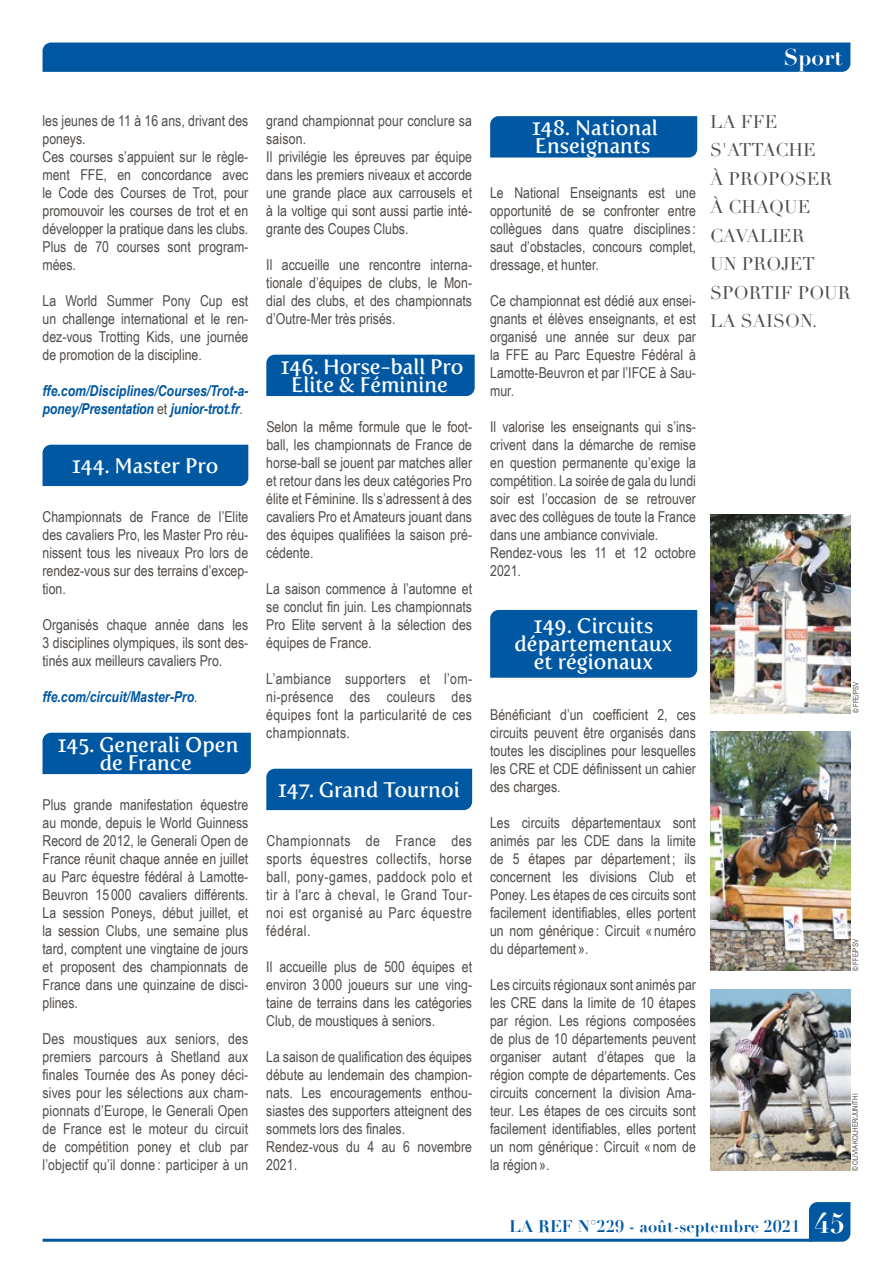
<style>
.page{position:relative;width:893px;height:1263px;background:#fff}
.page>*{position:absolute;margin:0;border:0;box-sizing:border-box;transform-origin:0 0}
.t1{font:700 28.05px "Didot";color:#fff}
.t2{font:700 22.5px "Didot";color:#fff}
.t3{font:21px/18px "Fertigo Pro";color:#fff;text-align:center}
.t4{font:18px/28.5px "Didot";color:#4f4b48}
.t5{font:700 16.5px "Didot";color:#0058a2}
.t6{font:15px/18px "Arial Narrow";color:#4f4b48;text-align:justify}
.t7{font:italic 700 15px/18px "Arial Narrow";color:#0058a2}
.t8{font:7.5px "Arial Narrow";letter-spacing:-.005em;color:#4f4b48}
.s1{font-weight:400;font-style:normal;color:#4f4b48}
</style>
<div class="page">
<div style="left:809px;top:1202px;width:41px;height:40px;background:#0058a2"></div>
<hr style="left:43px;top:1239px;width:769px;height:3px;background:#0058a2">
<div style="left:43px;top:43px;width:807px;height:29px;background:#0058a2"></div>
<img style="left:710px;top:989px;width:140px;height:182px">
<div style="left:43px;top:445px;width:205px;height:41px;background:#0058a2"></div>
<div style="left:43px;top:733px;width:208px;height:41px;background:#0058a2"></div>
<div style="left:266px;top:355px;width:209px;height:41px;background:#0058a2"></div>
<div style="left:266px;top:769px;width:206px;height:41px;background:#0058a2"></div>
<div style="left:490px;top:116px;width:207px;height:42px;background:#0058a2"></div>
<div style="left:490px;top:610px;width:207px;height:68px;background:#0058a2"></div>
<img style="left:710px;top:514px;width:141px;height:199px">
<img style="left:710px;top:731px;width:140px;height:240px">
<p class="t6" style="left:43px;top:111px;width:207px;text-align:left">les jeunes de 11 à 16 ans, drivant des poneys.<br>Ces courses s’appuient sur le règle&shy;ment FFE, en concordance avec le Code des Courses de Trot, pour promouvoir les courses de trot et en développer la pratique dans les clubs.<br>Plus de 70 courses sont program&shy;mées.</p>
<p class="t6" style="left:43px;top:291px;width:207px">La World Summer Pony Cup est un challenge international et le ren&shy;dez-vous Trotting Kids, une journée de promotion de la discipline.</p>
<p class="t7" style="left:43px;top:381px;width:207px">ffe.com/Disciplines/Courses/Trot-a&shy;poney/Presentation <span class="s1">et</span> junior-trot.fr<span class="s1">.</span></p>
<h3 class="t3" style="left:72px;top:457px;width:148px">144. Master Pro</h3>
<p class="t6" style="left:43px;top:507px;width:207px">Championnats de France de l’Elite des cavaliers Pro, les Master Pro réu&shy;nissent tous les niveaux Pro lors de rendez-vous sur des terrains d’excep&shy;tion.</p>
<p class="t6" style="left:43px;top:615px;width:207px">Organisés chaque année dans les 3 disciplines olympiques, ils sont des&shy;tinés aux meilleurs cavaliers Pro.</p>
<p class="t7" style="left:43px;top:687px;width:157px">ffe.com/circuit/Master-Pro<span class="s1">.</span></p>
<h3 class="t3" style="left:58px;top:736px;width:183px">145. Generali Open de France</h3>
<p class="t6" style="left:43px;top:795px;width:207px">Plus grande manifestation équestre au monde, depuis le World Guinness Record de 2012, le Generali Open de France réunit chaque année en juillet au Parc équestre fédéral à Lamotte-Beuvron 15 000 cavaliers différents.<br>La session Poneys, début juillet, et la session Clubs, une semaine plus tard, comptent une vingtaine de jours et proposent des championnats de France dans une quinzaine de disci&shy;plines.</p>
<p class="t6" style="left:42px;top:1029px;width:207px">Des moustiques aux seniors, des premiers parcours à Shetland aux finales Tournée des As poney déci&shy;sives pour les sélections aux cham&shy;pionnats d’Europe, le Generali Open de France est le moteur du circuit de compétition poney et club par l’objectif qu’il donne : participer à un</p>
<p class="t6" style="left:266px;top:111px;width:207px;text-align:left">grand championnat pour conclure sa saison.<br>Il privilégie les épreuves par équipe dans les premiers niveaux et accorde une grande place aux carrousels et à la voltige qui sont aussi partie inté&shy;grante des Coupes Clubs.</p>
<p class="t6" style="left:266px;top:255px;width:207px">Il accueille une rencontre interna&shy;tionale d’équipes de clubs, le Mon&shy;dial des clubs, et des championnats d’Outre-Mer très prisés.</p>
<h3 class="t3" style="left:280px;top:358px;width:184px">146. Horse-ball Pro<br>Elite &amp; Féminine</h3>
<p class="t6" style="left:266px;top:417px;width:207px">Selon la même formule que le foot&shy;ball, les championnats de France de horse-ball se jouent par matches aller et retour dans les deux catégories Pro élite et Féminine. Ils s’adressent à des cavaliers Pro et Amateurs jouant dans des équipes qualifiées la saison pré&shy;cédente.</p>
<p class="t6" style="left:266px;top:579px;width:207px">La saison commence à l’automne et se conclut fin juin. Les championnats Pro Elite servent à la sélection des équipes de France.</p>
<p class="t6" style="left:266px;top:669px;width:207px">L’ambiance supporters et l’om&shy;ni-présence des couleurs des équipes font la particularité de ces championnats.</p>
<h3 class="t3" style="left:278px;top:781px;width:183px">147. Grand Tournoi</h3>
<p class="t6" style="left:266px;top:831px;width:207px">Championnats de France des sports équestres collectifs, horse ball, pony-games, paddock polo et tir à l'arc à cheval, le Grand Tour&shy;noi est organisé au Parc équestre fédéral.</p>
<p class="t6" style="left:266px;top:957px;width:207px">Il accueille plus de 500 équipes et environ 3 000 joueurs sur une ving&shy;taine de terrains dans les catégories Club, de moustiques à seniors.</p>
<p class="t6" style="left:266px;top:1047px;width:207px;text-align:left">La saison de qualification des équipes débute au lendemain des champion&shy;nats. Les encouragements enthou&shy;siastes des supporters atteignent des sommets lors des finales.<br>Rendez-vous du 4 au 6 novembre<br>2021.</p>
<h2 class="t2" style="left:784px;top:43px;width:60px">Sport</h2>
<h3 class="t3" style="left:532px;top:119px;width:128px;text-align:left">148. National<br>Enseignants</h3>
<p class="t6" style="left:490px;top:183px;width:207px">Le National Enseignants est une opportunité de se confronter entre collègues dans quatre disciplines : saut d’obstacles, concours complet, dressage, et hunter.</p>
<p class="t6" style="left:490px;top:291px;width:207px">Ce championnat est dédié aux ensei&shy;gnants et élèves enseignants, et est organisé une année sur deux par la FFE au Parc Equestre Fédéral à Lamotte-Beuvron et par l’IFCE à Sau&shy;mur.</p>
<p class="t6" style="left:490px;top:417px;width:207px;text-align:left">Il valorise les enseignants qui s’ins&shy;crivent dans la démarche de remise en question permanente qu’exige la compétition. La soirée de gala du lundi soir est l’occasion de se retrouver avec des collègues de toute la France dans une ambiance conviviale.<br>Rendez-vous les 11 et 12 octobre<br>2021.</p>
<p class="t4" style="left:710px;top:108px;width:142px">LA FFE<br>S'ATTACHE<br>À PROPOSER<br>À CHAQUE<br>CAVALIER<br>UN PROJET<br>SPORTIF POUR<br>LA SAISON.</p>
<h3 class="t3" style="left:514px;top:617px;width:159px">149. Circuits départementaux et régionaux</h3>
<p class="t6" style="left:490px;top:705px;width:207px">Bénéficiant d’un coefficient 2, ces circuits peuvent être organisés dans toutes les disciplines pour lesquelles les CRE et CDE définissent un cahier des charges.</p>
<p class="t6" style="left:490px;top:813px;width:207px">Les circuits départementaux sont animés par les CDE dans la limite de 5 étapes par département ; ils concernent les divisions Club et Poney. Les étapes de ces circuits sont facilement identifiables, elles portent un nom générique : Circuit « numéro du département ».</p>
<p class="t6" style="left:490px;top:975px;width:207px">Les circuits régionaux sont animés par les CRE dans la limite de 10 étapes par région. Les régions composées de plus de 10 départements peuvent organiser autant d’étapes que la région compte de départements. Ces circuits concernent la division Ama&shy;teur. Les étapes de ces circuits sont facilement identifiables, elles portent un nom générique : Circuit « nom de la région ».</p>
<p class="t8" style="left:850px;top:713px;width:33px;rotate:-90deg">© FFE/PSV</p>
<p class="t8" style="left:850px;top:971px;width:33px;rotate:-90deg">© FFE/PSV</p>
<p class="t8" style="left:850px;top:1171px;width:79px;rotate:-90deg">© OLIVIA KOLHER/JUNITHI</p>
<p class="t5" style="left:509px;top:1216px;width:293px">LA REF N°229 - août-septembre 2021</p>
<h1 class="t1" style="left:814px;top:1206px;width:33px">45</h1>
</div>
